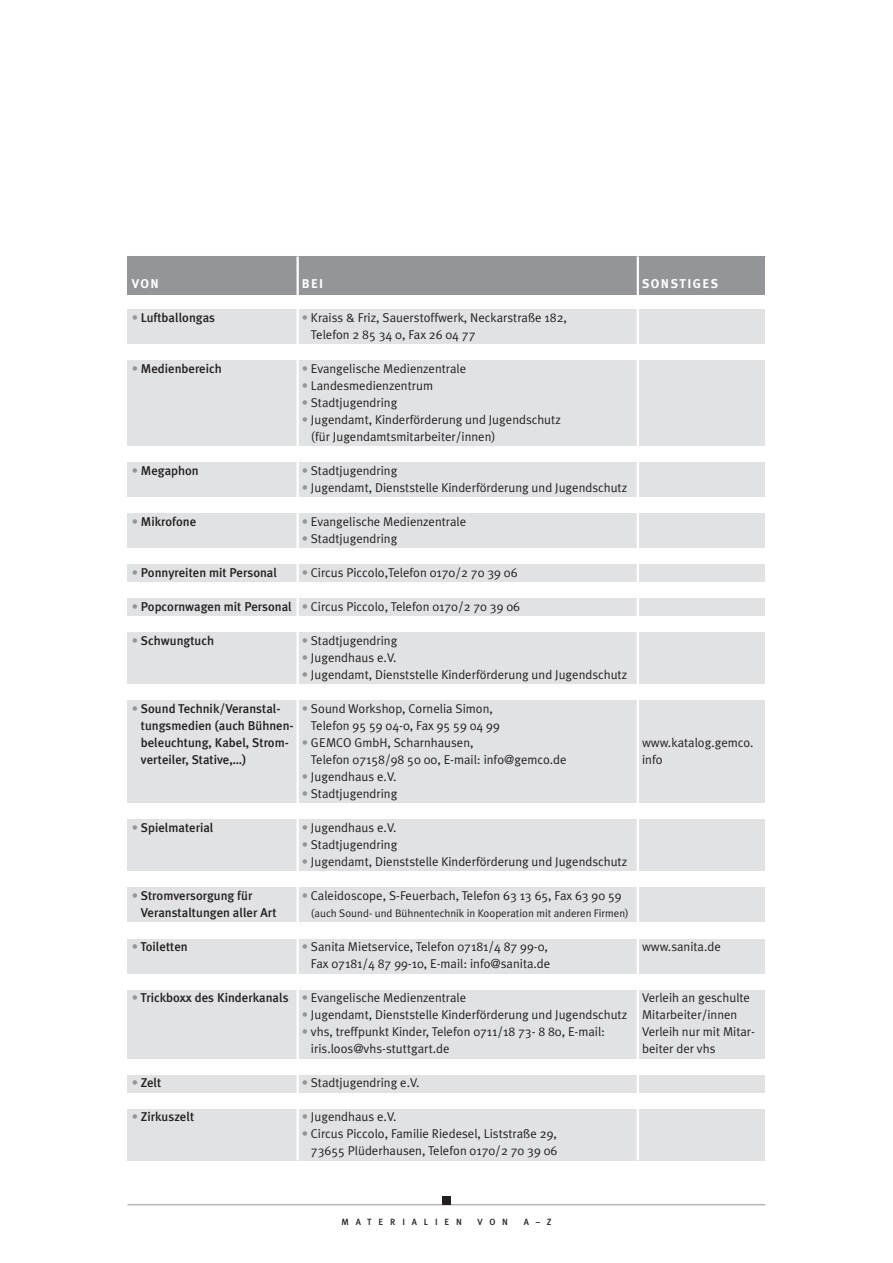
<style>
.page{position:relative;width:893px;height:1263px;background:#fff}
.page>*{position:absolute;margin:0;border:0;box-sizing:border-box;transform-origin:0 0}
.t1{font:12.75px/17px "Meta Plus Normal";color:#231f20}
.t2{font:500 12.75px/17px "Meta Plus";color:#231f20}
.t3{font:700 12.75px "Meta Plus";letter-spacing:.11em;color:#fff}
.t4{font:10.95px "Meta Plus Normal";color:#231f20}
.t5{font:500 9px "Meta Plus";letter-spacing:.76em;color:#231f20}
.s1{font-family:"Meta Plus";font-weight:500;color:#939598}
.s2{color:#939598}
</style>
<div class="page">
<hr style="left:128px;top:1204px;width:637px;height:1px;background:#939598">
<div style="left:442px;top:1196px;width:9px;height:9px;background:#231f20"></div>
<div style="left:128px;top:310px;width:637px;height:34px;background:#e1e2e4"></div>
<div style="left:128px;top:361px;width:637px;height:85px;background:#e1e2e4"></div>
<div style="left:128px;top:463px;width:637px;height:34px;background:#e1e2e4"></div>
<div style="left:128px;top:514px;width:637px;height:34px;background:#e1e2e4"></div>
<div style="left:128px;top:565px;width:637px;height:17px;background:#e1e2e4"></div>
<div style="left:128px;top:599px;width:637px;height:17px;background:#e1e2e4"></div>
<div style="left:128px;top:633px;width:637px;height:51px;background:#e1e2e4"></div>
<div style="left:128px;top:701px;width:637px;height:102px;background:#e1e2e4"></div>
<div style="left:128px;top:820px;width:637px;height:51px;background:#e1e2e4"></div>
<div style="left:128px;top:888px;width:637px;height:34px;background:#e1e2e4"></div>
<div style="left:128px;top:939px;width:637px;height:34px;background:#e1e2e4"></div>
<div style="left:128px;top:990px;width:637px;height:68px;background:#e1e2e4"></div>
<div style="left:128px;top:1075px;width:637px;height:17px;background:#e1e2e4"></div>
<div style="left:128px;top:1109px;width:637px;height:51px;background:#e1e2e4"></div>
<div style="left:128px;top:256px;width:637px;height:39px;background:#939598"></div>
<hr style="left:637px;top:256px;width:2px;height:904px;background:#fff">
<hr style="left:297px;top:256px;width:2px;height:904px;background:#fff">
<p class="t3" style="left:132px;top:276px;width:29px">VON</p>
<p class="t3" style="left:302px;top:276px;width:23px">BEI</p>
<p class="t3" style="left:642px;top:276px;width:78px">SONSTIGES</p>
<p class="t1" style="left:311px;top:309px;width:257px;text-indent:-9px"><span class="s1">•</span> Kraiss &amp; Friz, Sauerstoffwerk, Neckarstraße 182,<br>Telefon 2 85 34 0, Fax 26 04 77</p>
<p class="t1" style="left:302px;top:360px;width:166px"><span class="s1">•</span> Evangelische Medienzentrale</p>
<p class="t1" style="left:302px;top:377px;width:133px"><span class="s1">•</span> Landesmedienzentrum</p>
<p class="t1" style="left:302px;top:394px;width:97px"><span class="s1">•</span> Stadtjugendring</p>
<p class="t1" style="left:311px;top:411px;width:251px;text-indent:-9px"><span class="s1">•</span> Jugendamt, Kinderförderung und Jugendschutz (für Jugendamtsmitarbeiter/innen)</p>
<p class="t1" style="left:302px;top:462px;width:97px"><span class="s1">•</span> Stadtjugendring</p>
<p class="t1" style="left:302px;top:479px;width:327px"><span class="s1">•</span> Jugendamt, Dienststelle Kinderförderung und Jugendschutz</p>
<p class="t1" style="left:302px;top:513px;width:166px"><span class="s1">•</span> Evangelische Medienzentrale</p>
<p class="t1" style="left:302px;top:530px;width:97px"><span class="s1">•</span> Stadtjugendring</p>
<p class="t1" style="left:302px;top:564px;width:217px"><span class="s1">•</span> Circus Piccolo,Telefon 0170/2 70 39 06</p>
<p class="t1" style="left:302px;top:598px;width:220px"><span class="s1">•</span> Circus Piccolo, Telefon 0170/2 70 39 06</p>
<p class="t1" style="left:302px;top:632px;width:97px"><span class="s1">•</span> Stadtjugendring</p>
<p class="t1" style="left:302px;top:649px;width:96px"><span class="s1">•</span> Jugendhaus e.V.</p>
<p class="t1" style="left:302px;top:666px;width:327px"><span class="s1">•</span> Jugendamt, Dienststelle Kinderförderung und Jugendschutz</p>
<p class="t1" style="left:311px;top:700px;width:190px;text-indent:-9px"><span class="s1">•</span> Sound Workshop, Cornelia Simon,<br>Telefon 95 59 04-0, Fax 95 59 04 99</p>
<p class="t1" style="left:311px;top:734px;width:257px;text-indent:-9px"><span class="s1">•</span> GEMCO GmbH, Scharnhausen,<br>Telefon 07158/98 50 00, E-mail: info@gemco.de</p>
<p class="t1" style="left:302px;top:768px;width:96px"><span class="s1">•</span> Jugendhaus e.V.</p>
<p class="t1" style="left:302px;top:785px;width:97px"><span class="s1">•</span> Stadtjugendring</p>
<p class="t1" style="left:302px;top:819px;width:96px"><span class="s1">•</span> Jugendhaus e.V.</p>
<p class="t1" style="left:302px;top:836px;width:97px"><span class="s1">•</span> Stadtjugendring</p>
<p class="t1" style="left:302px;top:853px;width:327px"><span class="s1">•</span> Jugendamt, Dienststelle Kinderförderung und Jugendschutz</p>
<p class="t1" style="left:302px;top:887px;width:321px"><span class="s1">•</span> Caleidoscope, S-Feuerbach, Telefon 63 13 65, Fax 63 90 59</p>
<p class="t4" style="left:311px;top:907px;width:319px">(auch Sound- und Bühnentechnik in Kooperation mit anderen Firmen)</p>
<p class="t1" style="left:302px;top:938px;width:250px;text-align:right"><span class="s1">•</span> Sanita Mietservice, Telefon 07181/4 87 99-0,<br>Fax 07181/4 87 99-10, E-mail: info@sanita.de</p>
<p class="t1" style="left:302px;top:989px;width:166px"><span class="s1">•</span> Evangelische Medienzentrale</p>
<p class="t1" style="left:302px;top:1006px;width:327px"><span class="s1">•</span> Jugendamt, Dienststelle Kinderförderung und Jugendschutz</p>
<p class="t1" style="left:311px;top:1023px;width:296px;text-indent:-9px"><span class="s1">•</span> vhs, treffpunkt Kinder, Telefon 0711/18 73- 8 80, E-mail: iris.loos@vhs-stuttgart.de</p>
<p class="t1" style="left:302px;top:1074px;width:119px"><span class="s1">•</span> Stadtjugendring e.V.</p>
<p class="t1" style="left:302px;top:1108px;width:96px"><span class="s1">•</span> Jugendhaus e.V.</p>
<p class="t1" style="left:302px;top:1125px;width:257px;text-align:right"><span class="s1">•</span> Circus Piccolo, Familie Riedesel, Liststraße 29,<br>73655 Plüderhausen, Telefon 0170/2 70 39 06</p>
<p class="t2" style="left:132px;top:309px;width:85px"><span class="s2">•</span> Luftballongas</p>
<p class="t2" style="left:132px;top:360px;width:91px"><span class="s2">•</span> Medienbereich</p>
<p class="t2" style="left:132px;top:462px;width:69px"><span class="s2">•</span> Megaphon</p>
<p class="t2" style="left:132px;top:513px;width:66px"><span class="s2">•</span> Mikrofone</p>
<p class="t2" style="left:132px;top:564px;width:147px"><span class="s2">•</span> Ponnyreiten mit Personal</p>
<p class="t2" style="left:132px;top:598px;width:162px"><span class="s2">•</span> Popcornwagen mit Personal</p>
<p class="t2" style="left:132px;top:632px;width:84px"><span class="s2">•</span> Schwungtuch</p>
<p class="t2" style="left:141px;top:700px;width:154px;text-indent:-9px"><span class="s2">•</span> Sound Technik/Veranstal&shy;tungsmedien (auch Bühnen&shy;beleuchtung, Kabel, Strom&shy;verteiler, Stative,…)</p>
<p class="t1" style="left:642px;top:734px;width:113px">www.katalog.gemco. info</p>
<p class="t2" style="left:132px;top:819px;width:83px"><span class="s2">•</span> Spielmaterial</p>
<p class="t2" style="left:141px;top:887px;width:137px;text-indent:-9px"><span class="s2">•</span> Stromversorgung für<br>Veranstaltungen aller Art</p>
<p class="t2" style="left:132px;top:938px;width:57px"><span class="s2">•</span> Toiletten</p>
<p class="t1" style="left:642px;top:938px;width:80px">www.sanita.de</p>
<p class="t2" style="left:132px;top:989px;width:158px"><span class="s2">•</span> Trickboxx des Kinderkanals</p>
<p class="t1" style="left:642px;top:989px;width:114px">Verleih an geschulte<br>Mitarbeiter/innen<br>Verleih nur mit Mitar&shy;beiter der vhs</p>
<p class="t2" style="left:132px;top:1074px;width:31px"><span class="s2">•</span> Zelt</p>
<p class="t2" style="left:132px;top:1108px;width:64px"><span class="s2">•</span> Zirkuszelt</p>
<p class="t5" style="left:341px;top:1216px;width:122px">MATERIALIEN</p>
<p class="t5" style="left:477px;top:1216px;width:32px">VON</p>
<p class="t5" style="left:524px;top:1216px;width:29px">A–Z</p>
</div>
